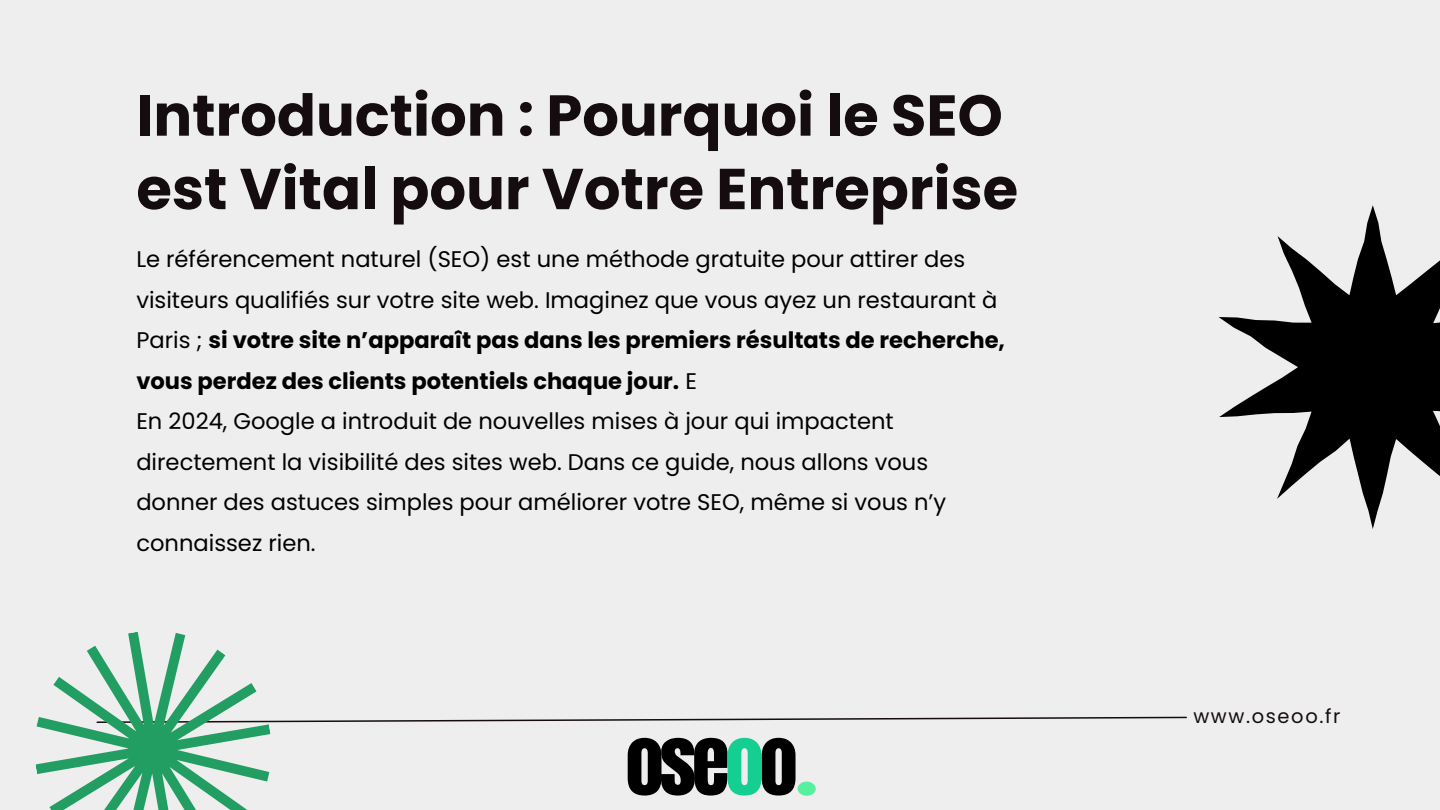
<style>
.page{position:relative;width:1440px;height:810px;background:#eee}
.page>*{position:absolute;margin:0;border:0;box-sizing:border-box;transform-origin:0 0}
.t1{font:77.2px "Anton";letter-spacing:-.055em;color:#000}
.t2{font:700 57.6px/73.5px "Poppins";color:#140c0f}
.t3{font:22.6px/40.5px "Poppins";color:#000}
.t4{font:19.4px "Poppins";letter-spacing:.085em;color:#140c0f}
.s1{font-weight:700}
.s2{color:#15cf92}
</style>
<div class="page">
<svg style="left:290px;top:716px;width:897px;height:7px"></svg>
<svg style="left:35px;top:632px;width:255px;height:178px"></svg>
<svg style="left:1219px;top:205px;width:221px;height:324px"></svg>
<div style="left:798px;top:782px;width:18px;height:14px;background:#56f09f;border-radius:50%"></div>
<h3 class="t2" style="left:136px;top:79px;width:883px">Introduction : Pourquoi le SEO est Vital pour Votre Entreprise</h3>
<p class="t3" style="left:136px;top:239px;width:870px">Le référencement naturel (SEO) est une méthode gratuite pour attirer des visiteurs qualifiés sur votre site web. Imaginez que vous ayez un restaurant à Paris ; <span class="s1">si votre site n’apparaît pas dans les premiers résultats de recherche, vous perdez des clients potentiels chaque jour.</span> E</p>
<p class="t3" style="left:136px;top:401px;width:811px">En 2024, Google a introduit de nouvelles mises à jour qui impactent directement la visibilité des sites web. Dans ce guide, nous allons vous donner des astuces simples pour améliorer votre SEO, même si vous n’y connaissez rien.</p>
<p class="t1" style="left:625px;top:707px;width:174px">OSE<span class="s2">O</span>O</p>
<h2 class="t4" style="left:1193px;top:703px;width:149px">www.oseoo.fr</h2>
</div>
